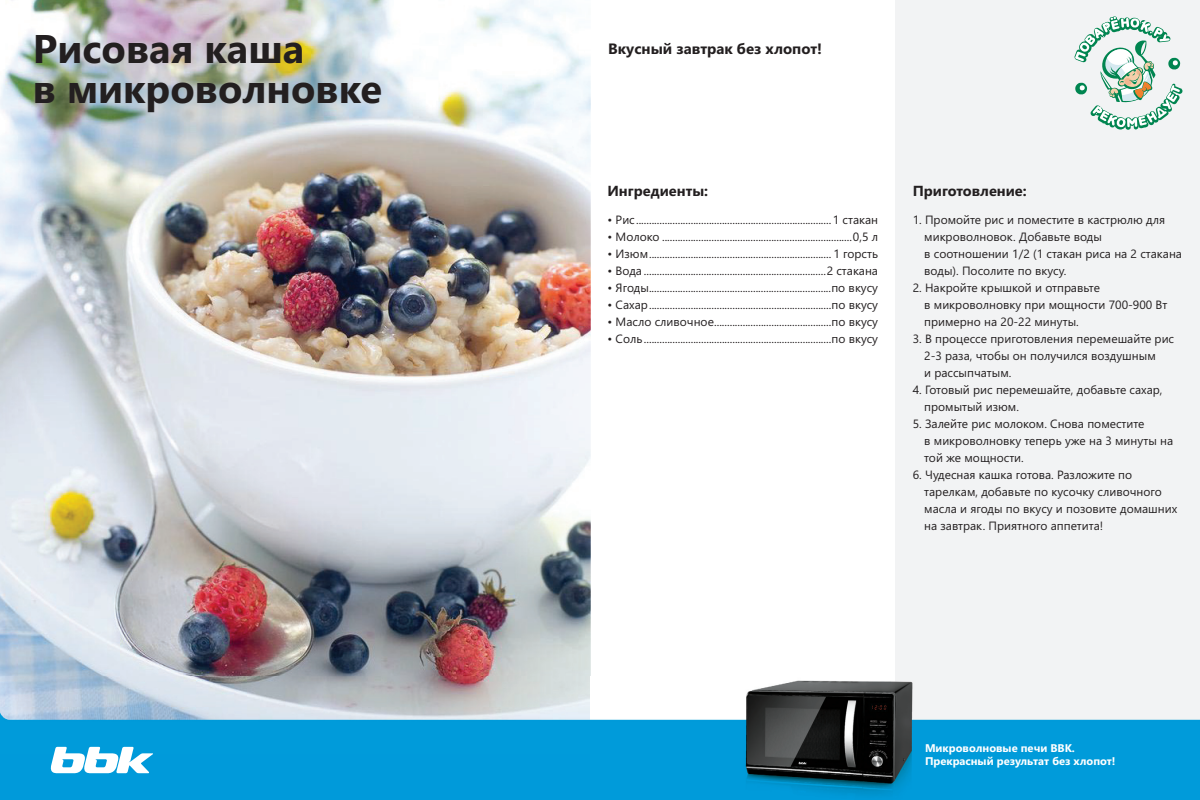
<style>
.page{position:relative;width:1200px;height:800px;background:#fff}
.page>*{position:absolute;margin:0;border:0;box-sizing:border-box;transform-origin:0 0}
.t1{font:700 40px/40px "Segoe UI";color:#231f20}
.t2{font:700 15px "Segoe UI";color:#231f20}
.t3{font:700 14.6px "Segoe UI";color:#231f20}
.t4{font:12px/17px "Segoe UI";color:#231f20}
.t5{font:700 11.1px/13.4px "Segoe UI";color:#fff}
</style>
<div class="page">
<img style="left:0;top:0;width:591px;height:676px">
<div style="left:895px;top:0;width:305px;height:800px;background:#f2f3f4"></div>
<img style="left:0;top:676px;width:1200px;height:124px">
<svg style="left:50px;top:747px;width:103px;height:26px"></svg>
<svg style="left:1074px;top:16px;width:109px;height:114px"></svg>
<h1 class="t1" style="left:33px;top:29px;width:351px">Рисовая каша<br>в микроволновке</h1>
<p class="t2" style="left:608px;top:40px;width:215px">Вкусный завтрак без хлопот!</p>
<p class="t3" style="left:607px;top:182px;width:102px">Ингредиенты:</p>
<p class="t4" style="left:607px;top:211px;width:272px">• Рис...........................................................................1 стакан</p>
<p class="t4" style="left:607px;top:228px;width:272px">• Молоко .........................................................................0,5 л</p>
<p class="t4" style="left:607px;top:245px;width:272px">• Изюм...................................................................... 1 горсть</p>
<p class="t4" style="left:607px;top:262px;width:272px">• Вода ......................................................................2 стакана</p>
<p class="t4" style="left:607px;top:279px;width:272px">• Ягоды......................................................................по вкусу</p>
<p class="t4" style="left:607px;top:296px;width:272px">• Сахар......................................................................по вкусу</p>
<p class="t4" style="left:607px;top:313px;width:272px">• Масло сливочное.............................................по вкусу</p>
<p class="t4" style="left:607px;top:330px;width:272px">• Соль........................................................................по вкусу</p>
<p class="t3" style="left:913px;top:182px;width:116px">Приготовление:</p>
<p class="t4" style="left:924px;top:211px;width:259px;text-indent:-12px">1. Промойте рис и поместите в кастрюлю для микроволновок. Добавьте воды<br>в соотношении 1/2 (1 стакан риса на 2 стакана воды). Посолите по вкусу.</p>
<p class="t4" style="left:924px;top:279px;width:245px;text-indent:-12px">2. Накройте крышкой и отправьте<br>в микроволновку при мощности 700-900 Вт примерно на 20-22 минуты.</p>
<p class="t4" style="left:924px;top:330px;width:251px;text-indent:-12px">3. В процессе приготовления перемешайте рис<br>2-3 раза, чтобы он получился воздушным<br>и рассыпчатым.</p>
<p class="t4" style="left:924px;top:381px;width:240px;text-indent:-12px">4. Готовый рис перемешайте, добавьте сахар, промытый изюм.</p>
<p class="t4" style="left:924px;top:415px;width:251px;text-indent:-12px">5. Залейте рис молоком. Снова поместите<br>в микроволновку теперь уже на 3 минуты на той же мощности.</p>
<p class="t4" style="left:924px;top:466px;width:255px;text-indent:-12px">6. Чудесная кашка готова. Разложите по тарелкам, добавьте по кусочку сливочного масла и ягоды по вкусу и позовите домашних на завтрак. Приятного аппетита!</p>
<p class="t5" style="left:925px;top:741px;width:192px">Микроволновые печи BBK.<br>Прекрасный результат без хлопот!</p>
</div>
